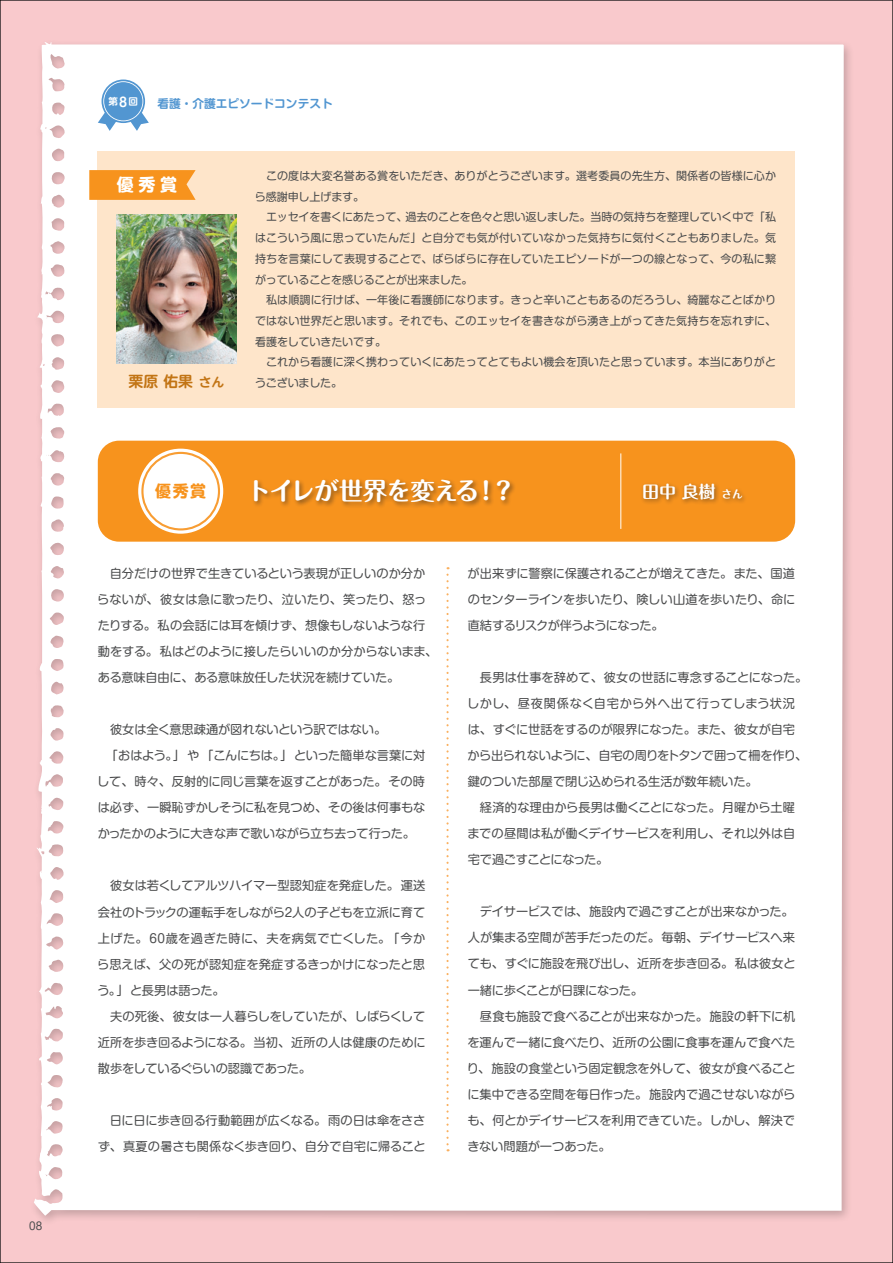
<style>
.page{position:relative;width:893px;height:1263px;background:#f9c9cc}
.page>*{position:absolute;margin:0;border:0;box-sizing:border-box;transform-origin:0 0}
.t1{font:700 24.45px "Maru Fo Pro";letter-spacing:-.03em;color:#fff}
.t2{font:700 16.95px "Maru Fo Pro";color:#fff}
.t3{font:700 16.95px "UD Shin M Go Pr 6";color:#fff}
.t4{font:700 15.9px "Shin M Go Pr 6";color:#f7931d}
.t5{font:700 14.85px "UD Shin M Go Pr 6 De";color:#c27414}
.t6{font:12.15px/26.1px "Shin M Go Pr 6";letter-spacing:-.01em;color:#4b4c4d;text-align:justify}
.t7{font:12.15px "Shin M Go Pr 6";letter-spacing:-.03em;color:#4b4c4d}
.t8{font:700 11.7px "Shin M Go Pr 6 De";color:#5296d1}
.t9{font:11.1px/20.7px "Shin M Go Pr 6";letter-spacing:.005em;color:#4b4c4d;text-align:justify}
.t10{font:11.1px "Shin M Go Pr 6";letter-spacing:-.015em;color:#4b4c4d}
.t11{font:10.65px "Shin M Go Pr 6";color:#4b4c4d}
.t12{font:700 9.6px "Shin M Go Pr 6 De";color:#fff}
.s1{font-size:12.75px}
.s2{font-size:10.65px}
</style>
<div class="page">
<div style="left:29px;top:37px;width:826px;height:1189px;background:#231f20;opacity:.25"></div>
<div style="left:34px;top:41px;width:810px;height:1175px;background:#fff"></div>
<div style="left:102px;top:80px;width:43px;height:43px;background:#5296d1;border-radius:50%"></div>
<svg style="left:98px;top:81px;width:51px;height:50px"></svg>
<svg style="left:446px;top:575px;width:3px;height:576px"></svg>
<div style="left:98px;top:151px;width:697px;height:257px;background:#fee5ca"></div>
<img style="left:117px;top:214px;width:119px;height:149px">
<svg style="left:89px;top:170px;width:107px;height:30px"></svg>
<div style="left:98px;top:441px;width:697px;height:101px;background:#f7931d;border-radius:21px"></div>
<div style="left:640px;top:480px;width:108px;height:25px;background:#231f20;opacity:.5"></div>
<div style="left:251px;top:477px;width:265px;height:31px;background:#231f20;opacity:.5"></div>
<hr style="left:620px;top:453px;width:1px;height:76px;background:#fff">
<div style="left:138px;top:449px;width:85px;height:85px;background:#fff;border-radius:50%"></div>
<div style="left:141px;top:452px;width:79px;height:78px;border:2px solid #f89d33;border-radius:50%"></div>
<p class="t11" style="left:29px;top:1217px;width:14px">08</p>
<p class="t12" style="left:109px;top:94px;width:31px">第<span class="s1">8</span>回</p>
<p class="t8" style="left:157px;top:94px;width:177px">看護・介護エピソードコンテスト</p>
<h2 class="t3" style="left:117px;top:170px;width:62px">優 秀 賞</h2>
<p class="t9" style="left:255px;top:165px;width:523px;text-indent:11px">この度は大変名誉ある賞をいただき、ありがとうございます。選考委員の先生方、関係者の皆様に心から感謝申し上げます。</p>
<p class="t9" style="left:255px;top:206px;width:523px;text-indent:11px">エッセイを書くにあたって、過去のことを色々と思い返しました。当時の気持ちを整理していく中で「私はこういう風に思っていたんだ」と自分でも気が付いていなかった気持ちに気付くこともありました。気持ちを言葉にして表現することで、ばらばらに存在していたエピソードが一つの線となって、今の私に繋がっていることを感じることが出来ました。</p>
<p class="t9" style="left:255px;top:289px;width:523px;text-indent:11px">私は順調に行けば、一年後に看護師になります。きっと辛いこともあるのだろうし、綺麗なことばかりではない世界だと思います。それでも、このエッセイを書きながら湧き上がってきた気持ちを忘れずに、看護をしていきたいです。</p>
<p class="t9" style="left:266px;top:351px;width:512px">これから看護に深く携わっていくにあたってとてもよい機会を頂いたと思っています。本当にありがと</p>
<p class="t5" style="left:129px;top:368px;width:97px">栗原 佑果<span class="s1">さん</span></p>
<p class="t10" style="left:255px;top:374px;width:89px">うございました。</p>
<h3 class="t4" style="left:155px;top:477px;width:53px">優秀賞</h3>
<h1 class="t1" style="left:247px;top:472px;width:271px">トイレが世界を変える！？</h1>
<h2 class="t2" style="left:642px;top:478px;width:102px">田中 良樹 <span class="s2">さん</span></h2>
<p class="t6" style="left:97px;top:560px;width:342px;text-align:left;text-indent:13px">自分だけの世界で生きているという表現が正しいのか分からないが、彼女は急に歌ったり、泣いたり、笑ったり、怒ったりする。私の会話には耳を傾けず、想像もしないような行動をする。私はどのように接したらいいのか分からないまま、ある意味自由に、ある意味放任した状況を続けていた。</p>
<p class="t6" style="left:110px;top:716px;width:278px">彼女は全く意思疎通が図れないという訳ではない。</p>
<p class="t6" style="left:106px;top:742px;width:321px">「おはよう。」や「こんにちは。」といった簡単な言葉に対</p>
<p class="t6" style="left:97px;top:768px;width:330px">して、時々、反射的に同じ言葉を返すことがあった。その時</p>
<p class="t6" style="left:98px;top:794px;width:329px">は必ず、一瞬恥ずかしそうに私を見つめ、その後は何事もな</p>
<p class="t7" style="left:98px;top:824px;width:319px">かったかのように大きな声で歌いながら立ち去って行った。</p>
<p class="t6" style="left:97px;top:872px;width:330px;text-indent:13px">彼女は若くしてアルツハイマー型認知症を発症した。運送会社のトラックの運転手をしながら２人の子どもを立派に育て上げた。６０歳を過ぎた時に、夫を病気で亡くした。「今から思えば、父の死が認知症を発症するきっかけになったと思う。」と長男は語った。</p>
<p class="t6" style="left:98px;top:1002px;width:329px;text-indent:12px">夫の死後、彼女は一人暮らしをしていたが、しばらくして近所を歩き回るようになる。当初、近所の人は健康のために散歩をしているぐらいの認識であった。</p>
<p class="t6" style="left:98px;top:1106px;width:329px;text-align:right">日に日に歩き回る行動範囲が広くなる。雨の日は傘をささず、真夏の暑さも関係なく歩き回り、自分で自宅に帰ること</p>
<p class="t6" style="left:468px;top:560px;width:329px">が出来ずに警察に保護されることが増えてきた。また、国道のセンターラインを歩いたり、険しい山道を歩いたり、命に直結するリスクが伴うようになった。</p>
<p class="t6" style="left:467px;top:664px;width:342px;text-align:left;text-indent:13px">長男は仕事を辞めて、彼女の世話に専念することになった。しかし、昼夜関係なく自宅から外へ出て行ってしまう状況は、すぐに世話をするのが限界になった。また、彼女が自宅から出られないように、自宅の周りをトタンで囲って柵を作り、鍵のついた部屋で閉じ込められる生活が数年続いた。</p>
<p class="t6" style="left:467px;top:794px;width:329px;text-indent:13px">経済的な理由から長男は働くことになった。月曜から土曜までの昼間は私が働くデイサービスを利用し、それ以外は自宅で過ごすことになった。</p>
<p class="t6" style="left:468px;top:898px;width:329px;text-align:left;text-indent:12px">デイサービスでは、施設内で過ごすことが出来なかった。人が集まる空間が苦手だったのだ。毎朝、デイサービスへ来ても、すぐに施設を飛び出し、近所を歩き回る。私は彼女と一緒に歩くことが日課になった。</p>
<p class="t6" style="left:467px;top:1002px;width:330px;text-indent:13px">昼食も施設で食べることが出来なかった。施設の軒下に机を運んで一緒に食べたり、近所の公園に食事を運んで食べたり、施設の食堂という固定観念を外して、彼女が食べることに集中できる空間を毎日作った。施設内で過ごせないながらも、何とかデイサービスを利用できていた。しかし、解決できない問題が一つあった。</p>
</div>
